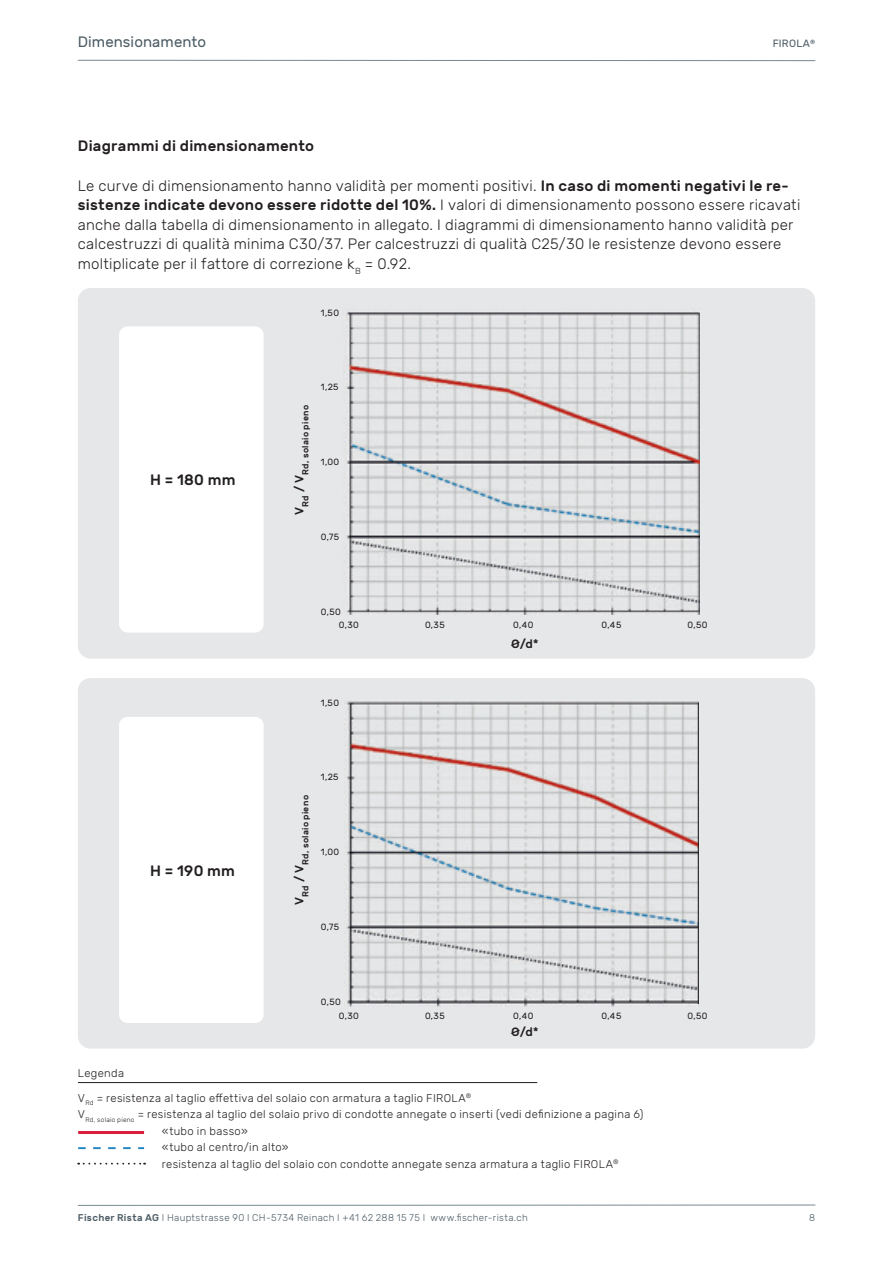
<style>
.page{position:relative;width:893px;height:1263px;background:#fff}
.page>*{position:absolute;margin:0;border:0;box-sizing:border-box;transform-origin:0 0}
.t1{font:300 15px/19.5px "Rubik";letter-spacing:.015em;color:#231f20}
.t2{font:500 15px "Rubik";letter-spacing:.015em;color:#231f20}
.t3{font:15px "Rubik";letter-spacing:.005em;color:#4c5c65}
.t4{font:500 12px "Rubik";color:#231f20}
.t5{font:300 11.25px "Rubik";letter-spacing:.03em;color:#231f20}
.t6{font:10.5px "Rubik";letter-spacing:.02em;color:#4c5c65}
.t7{font:300 9.75px "Rubik";letter-spacing:.035em;color:#4c5c65}
.t8{font:9px "Rubik";letter-spacing:.045em;color:#231f20}
.t9{font:500 8.7px "Rubik";letter-spacing:.035em;color:#231f20}
.s1{font-weight:500}
</style>
<div class="page">
<hr style="left:78px;top:1204px;width:737px;height:2px;background:#788891">
<hr style="left:78px;top:60px;width:737px;height:1px;background:#788891">
<div style="left:78px;top:678px;width:737px;height:371px;background:#e6e7e9;border-radius:13px"></div>
<div style="left:78px;top:288px;width:737px;height:371px;background:#e6e7e9;border-radius:13px"></div>
<div style="left:119px;top:326px;width:145px;height:306px;background:#fff;border-radius:9px"></div>
<div style="left:119px;top:717px;width:145px;height:306px;background:#fff;border-radius:9px"></div>
<img style="left:344px;top:312px;width:355px;height:302px">
<img style="left:346px;top:701px;width:353px;height:306px">
<hr style="left:78px;top:1082px;width:459px;height:1px;background:#231f20">
<hr style="left:78px;top:1131px;width:66px;height:3px;background:#da1f3d">
<svg style="left:78px;top:1147px;width:66px;height:2px"></svg>
<svg style="left:78px;top:1163px;width:67px;height:1px"></svg>
<hr style="left:698px;top:702px;width:1px;height:302px;background:#231f20">
<p class="t3" style="left:78px;top:34px;width:130px">Dimensionamento</p>
<p class="t6" style="left:773px;top:38px;width:44px">FIROLA<sup>®</sup></p>
<p class="t2" style="left:78px;top:138px;width:238px">Diagrammi di dimensionamento</p>
<p class="t1" style="left:78px;top:176px;width:724px">Le curve di dimensionamento hanno validità per momenti positivi. <span class="s1">In caso di momenti negativi le re&shy;sistenze indicate devono essere ridotte del 10%.</span> I valori di dimensionamento possono essere ricavati anche dalla tabella di dimensionamento in allegato. I diagrammi di dimensionamento hanno validità per calcestruzzi di qualità minima C30/37. Per calcestruzzi di qualità C25/30 le resistenze devono essere moltiplicate per il fattore di correzione k<sub>B</sub> = 0.92.</p>
<p class="t8" style="left:321px;top:308px;width:20px">1,50</p>
<p class="t2" style="left:150px;top:471px;width:87px">H = 180 mm</p>
<p class="t2" style="left:150px;top:862px;width:86px">H = 190 mm</p>
<p class="t9" style="left:301px;top:515px;width:112px;rotate:-90deg"><sup>V</sup>Rd <sup>/</sup> <sup>V</sup>Rd, solaio pieno</p>
<p class="t8" style="left:321px;top:382px;width:19px">1,25</p>
<p class="t8" style="left:321px;top:457px;width:20px">1,00</p>
<p class="t8" style="left:321px;top:532px;width:20px">0,75</p>
<p class="t8" style="left:321px;top:606px;width:21px">0,50</p>
<p class="t8" style="left:339px;top:620px;width:22px">0,30</p>
<p class="t8" style="left:425px;top:620px;width:21px">0,35</p>
<p class="t8" style="left:513px;top:620px;width:22px">0,40</p>
<p class="t8" style="left:601px;top:620px;width:21px">0,45</p>
<p class="t8" style="left:688px;top:620px;width:21px">0,50</p>
<p class="t8" style="left:321px;top:698px;width:20px">1,50</p>
<p class="t4" style="left:511px;top:637px;width:29px">Ø/d*</p>
<p class="t9" style="left:301px;top:905px;width:112px;rotate:-90deg"><sup>V</sup>Rd <sup>/</sup> <sup>V</sup>Rd, solaio pieno</p>
<p class="t8" style="left:321px;top:772px;width:19px">1,25</p>
<p class="t8" style="left:321px;top:847px;width:20px">1,00</p>
<p class="t8" style="left:321px;top:922px;width:20px">0,75</p>
<p class="t8" style="left:321px;top:996px;width:21px">0,50</p>
<p class="t8" style="left:339px;top:1010px;width:22px">0,30</p>
<p class="t8" style="left:425px;top:1010px;width:21px">0,35</p>
<p class="t8" style="left:513px;top:1010px;width:22px">0,40</p>
<p class="t8" style="left:601px;top:1010px;width:21px">0,45</p>
<p class="t8" style="left:688px;top:1010px;width:21px">0,50</p>
<p class="t4" style="left:511px;top:1025px;width:29px">Ø/d*</p>
<p class="t5" style="left:78px;top:1066px;width:48px">Legenda</p>
<p class="t5" style="left:78px;top:1091px;width:395px">V<sub>Rd</sub> = resistenza al taglio effettiva del solaio con armatura a taglio FIROLA<sup>®</sup></p>
<p class="t5" style="left:78px;top:1108px;width:567px">V<sub>Rd,</sub> <sub>solaio</sub> <sub>pieno</sub> = resistenza al taglio del solaio privo di condotte annegate o inserti (vedi definizione a pagina 6)</p>
<p class="t5" style="left:162px;top:1124px;width:88px">«tubo in basso»</p>
<p class="t5" style="left:162px;top:1141px;width:128px">«tubo al centro/in alto»</p>
<p class="t5" style="left:162px;top:1157px;width:458px">resistenza al taglio del solaio con condotte annegate senza armatura a taglio FIROLA<sup>®</sup></p>
<p class="t7" style="left:78px;top:1212px;width:451px"><span class="s1">Fischer Rista AG</span> I Hauptstrasse 90 I CH-5734 Reinach I +41 62 288 15 75 I www.fischer-rista.ch</p>
<p class="t7" style="left:809px;top:1212px;width:8px">8</p>
</div>
